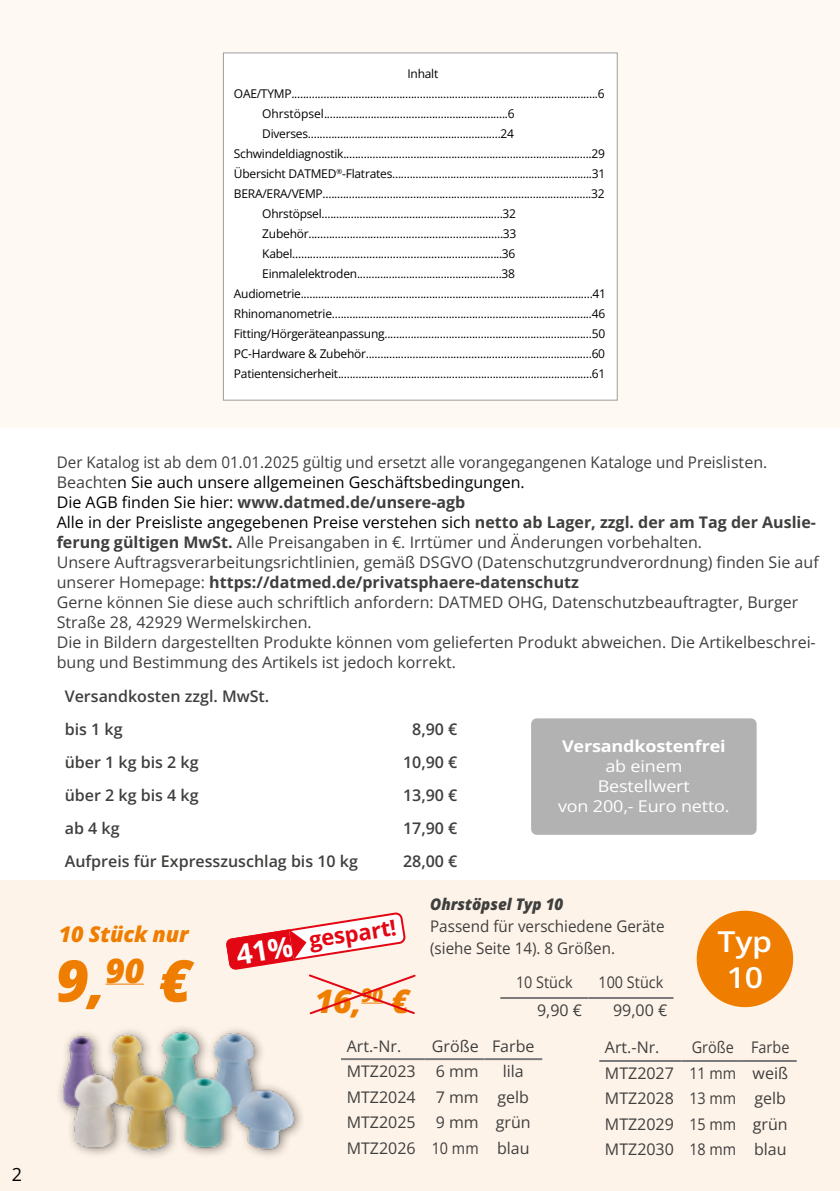
<style>
.page{position:relative;width:840px;height:1191px;background:#fff}
.page>*{position:absolute;margin:0;border:0;box-sizing:border-box;transform-origin:0 0}
.t1{font:italic 800 57.6px "Open Sans";color:#ef7d00}
.t2{font:italic 800 32.4px "Open Sans";color:#ef7d00}
.t3{font:600 28.8px/36px "Open Sans";color:#fff;text-align:center;scale:1.11 1}
.t4{font:700 22px "Open Sans";color:#e30613}
.t5{font:italic 800 21.6px "Open Sans";letter-spacing:-.01em;color:#ef7d00}
.t6{font:18px "Open Sans";color:#000}
.t7{font:16.2px/20px "Open Sans";letter-spacing:-.01em;color:#fff;text-align:center;scale:1.11 1}
.t8{font:700 16.2px "Open Sans";letter-spacing:-.01em;color:#fff;scale:1.11 1}
.t9{font:16px/20px "Open Sans";color:#3f3f3e;scale:.95 1}
.t10{font:600 16px/33.2px "Open Sans";color:#3f3f3e}
.t11{font:16px/25.6px "Open Sans";color:#3f3f3e}
.t12{font:16px/25.6px "Open Sans";color:#3f3f3e;scale:.9 1}
.t13{font:italic 800 16px "Open Sans";color:#3f3f3e;scale:.95 1}
.t14{font:12px "Open Sans";letter-spacing:-.02em;color:#000}
.t15{font:12px "Open Sans";color:#000}
.s1{color:#000}
.s2{font-weight:700}
</style>
<div class="page">
<div style="left:0;top:0;width:839px;height:427px;background:#fff9f4"></div>
<div style="left:0;top:880px;width:839px;height:311px;background:#fef3e8"></div>
<div style="left:531px;top:718px;width:225px;height:117px;background:#b3b2b2;border-radius:6px"></div>
<div style="left:696px;top:910px;width:96px;height:97px;background:#ef7d00;border-radius:50%"></div>
<hr style="left:105px;top:983px;width:39px;height:1px;background:#ef7d00">
<img style="left:59px;top:1028px;width:239px;height:128px">
<hr style="left:599px;top:1060px;width:82px;height:2px;background:#7c7b7b">
<hr style="left:681px;top:1060px;width:62px;height:2px;background:#7c7b7b">
<hr style="left:743px;top:1060px;width:53px;height:2px;background:#7c7b7b">
<hr style="left:341px;top:1058px;width:83px;height:2px;background:#7c7b7b">
<hr style="left:424px;top:1058px;width:60px;height:2px;background:#7c7b7b">
<hr style="left:484px;top:1058px;width:58px;height:2px;background:#7c7b7b">
<hr style="left:500px;top:997px;width:88px;height:2px;background:#7c7b7b">
<hr style="left:588px;top:997px;width:85px;height:2px;background:#7c7b7b">
<div style="left:223px;top:53px;width:394px;height:347px;background:#fff;border:1px solid #9d9d9c"></div>
<svg style="left:226px;top:913px;width:190px;height:102px"></svg>
<h3 class="t6" style="left:12px;top:1162px;width:12px">2</h3>
<p class="t14" style="left:407px;top:65px;width:32px">Inhalt</p>
<p class="t14" style="left:234px;top:85px;width:372px">OAE/TYMP.........................................................................................................6</p>
<p class="t15" style="left:262px;top:105px;width:254px">Ohrstöpsel...............................................................6</p>
<p class="t14" style="left:262px;top:125px;width:253px">Diverses..................................................................24</p>
<p class="t14" style="left:234px;top:145px;width:372px">Schwindeldiagnostik.....................................................................................29</p>
<p class="t14" style="left:234px;top:165px;width:373px">Übersicht DATMED<sup>®</sup>-Flatrates.....................................................................31</p>
<p class="t14" style="left:234px;top:185px;width:372px">BERA/ERA/VEMP............................................................................................32</p>
<p class="t14" style="left:262px;top:205px;width:255px">Ohrstöpsel..............................................................32</p>
<p class="t14" style="left:262px;top:225px;width:255px">Zubehör..................................................................33</p>
<p class="t14" style="left:262px;top:245px;width:254px">Kabel.......................................................................36</p>
<p class="t14" style="left:262px;top:265px;width:254px">Einmalelektroden..................................................38</p>
<p class="t14" style="left:234px;top:285px;width:373px">Audiometrie....................................................................................................41</p>
<p class="t14" style="left:234px;top:305px;width:372px">Rhinomanometrie.........................................................................................46</p>
<p class="t14" style="left:234px;top:325px;width:372px">Fitting/Hörgeräteanpassung.......................................................................50</p>
<p class="t14" style="left:234px;top:345px;width:372px">PC-Hardware &amp; Zubehör.............................................................................60</p>
<p class="t14" style="left:234px;top:365px;width:373px">Patientensicherheit.......................................................................................61</p>
<p class="t9" style="left:57px;top:452px;width:803px">Der Katalog ist ab dem 01.01.2025 gültig und ersetzt alle vorangegangenen Kataloge und Preislisten.<br>Beachte<span class="s1">n Sie auch unsere allgemeinen Geschäftsbedingungen.<br>Die AGB finden Sie hier:</span> <span class="s2">www.datmed.de/unsere-agb<br></span><span class="s1">Alle in der Preisliste angegebenen Preise verstehen sich</span> <span class="s2">netto ab Lager, zzgl. der am Tag der Auslie&shy;ferung gültigen MwSt.</span> Alle Preisangaben in €. Irrtümer und Änderungen vorbehalten.<br>Unsere Auftragsverarbeitungsrichtlinien, gemäß DSGVO (Datenschutzgrundverordnung) finden Sie auf unserer Homepage: <span class="s2">https://datmed.de/privatsphaere-datenschutz<br></span>Gerne können Sie diese auch schriftlich anfordern: DATMED OHG, Datenschutzbeauftragter, Burger Straße 28, 42929 Wermelskirchen.<br>Die in Bildern dargestellten Produkte können vom gelieferten Produkt abweichen. Die Artikelbeschrei&shy;bung und Bestimmung des Artikels ist jedoch korrekt.</p>
<h3 class="t10" style="left:65px;top:678px;width:206px">Versandkosten zzgl. MwSt. bis 1 kg</h3>
<h3 class="t10" style="left:412px;top:712px;width:47px">8,90 €</h3>
<h3 class="t8" style="left:561px;top:734px;width:149px">Versandkostenfrei</h3>
<h3 class="t7" style="left:557px;top:755px;width:156px">ab einem<br>Bestellwert<br>von 200,- Euro netto.</h3>
<h3 class="t10" style="left:65px;top:745px;width:135px">über 1 kg bis 2 kg</h3>
<h3 class="t10" style="left:403px;top:745px;width:56px">10,90 €</h3>
<h3 class="t10" style="left:65px;top:778px;width:135px">über 2 kg bis 4 kg</h3>
<h3 class="t10" style="left:403px;top:778px;width:56px">13,90 €</h3>
<h3 class="t10" style="left:65px;top:811px;width:56px">ab 4 kg</h3>
<h3 class="t10" style="left:403px;top:811px;width:56px">17,90 €</h3>
<h3 class="t10" style="left:65px;top:844px;width:294px">Aufpreis für Expresszuschlag bis 10 kg</h3>
<h3 class="t10" style="left:403px;top:844px;width:56px">28,00 €</h3>
<h3 class="t5" style="left:59px;top:917px;width:131px">10 Stück nur</h3>
<h1 class="t1" style="left:55px;top:937px;width:137px">9,<sup>90</sup> €</h1>
<h3 class="t4" style="left:307px;top:925px;width:89px;rotate:-9deg">gespart!</h3>
<h2 class="t2" style="left:314px;top:976px;width:96px">16,<sup>90</sup> €</h2>
<h3 class="t13" style="left:430px;top:892px;width:142px">Ohrstöpsel Typ 10</h3>
<h3 class="t9" style="left:430px;top:915px;width:248px;line-height:22px">Passend für verschiedene Geräte (siehe Seite 14). 8 Größen.</h3>
<h3 class="t12" style="left:515px;top:968px;width:64px">10 Stück</h3>
<h3 class="t12" style="left:598px;top:968px;width:73px">100 Stück</h3>
<h3 class="t11" style="left:537px;top:997px;width:46px">9,90 €</h3>
<h3 class="t11" style="left:612px;top:997px;width:56px">99,00 €</h3>
<h3 class="t3" style="left:717px;top:923px;width:51px">Typ<br>10</h3>
<h3 class="t11" style="left:346px;top:1032px;width:189px;text-indent:85px">Größe Farbe<br>MTZ2023 6 mm</h3>
<h3 class="t11" style="left:346px;top:1032px;width:56px">Art.-Nr.</h3>
<h3 class="t11" style="left:346px;top:1058px;width:185px;text-indent:156px">lila<br>MTZ2024 7 mm gelb<br>MTZ2025 9 mm grün<br>MTZ2026 10 mm blau</h3>
<h3 class="t12" style="left:604px;top:1034px;width:206px;text-indent:87px">Größe Farbe<br>MTZ2027 11 mm weiß<br>MTZ2028 13 mm gelb<br>MTZ2029 15 mm grün<br>MTZ2030 18 mm blau</h3>
<h3 class="t11" style="left:604px;top:1034px;width:56px">Art.-Nr.</h3>
</div>
